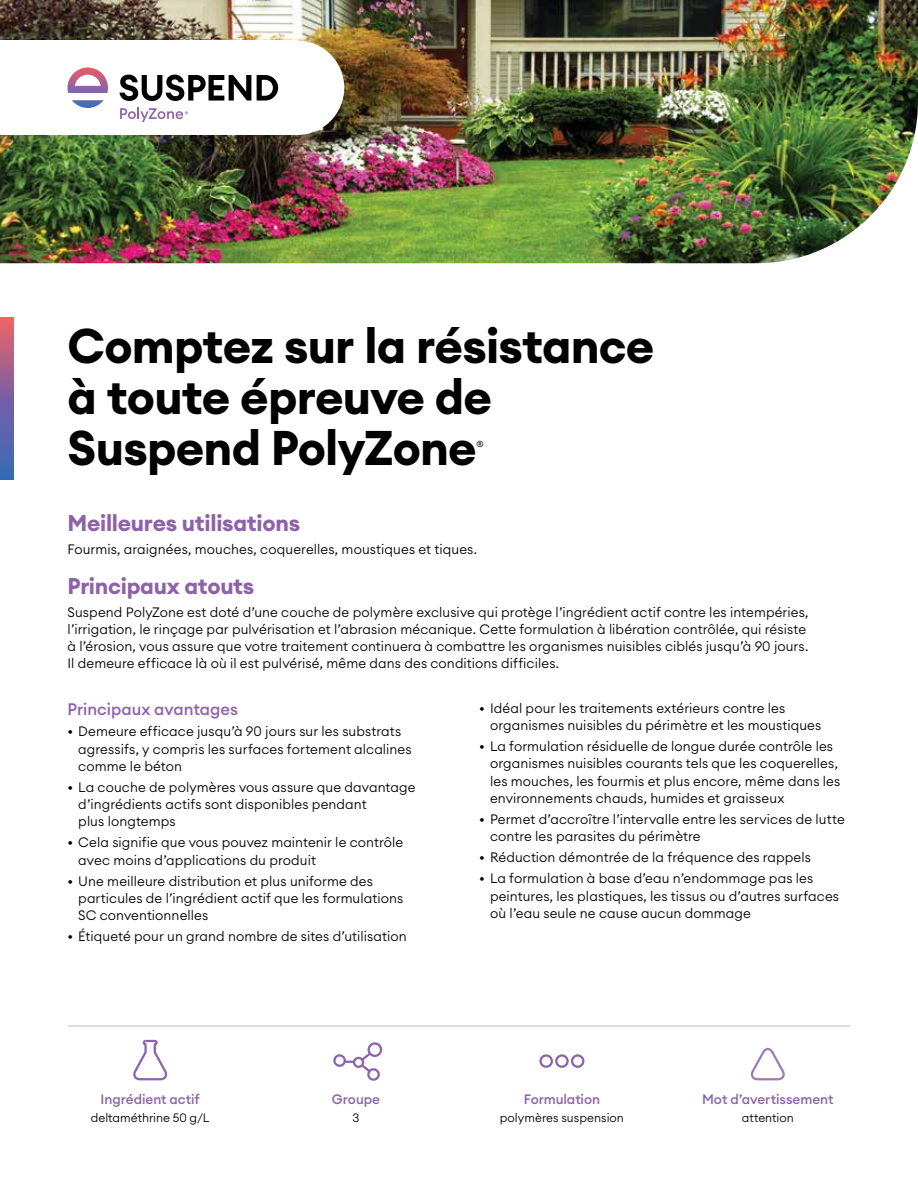
<style>
.page{position:relative;width:918px;height:1188px;background:#fff}
.page>*{position:absolute;margin:0;border:0;box-sizing:border-box;transform-origin:0 0}
.Main_Heading{font:700 48px/51px "Euclid Circular A";letter-spacing:-.015em;color:#000}
.Subhead{font:700 22.5px "Euclid Circular A";letter-spacing:-.015em;color:#8d62a9}
.Sub_Subhead{font:500 16.5px "Euclid Circular A";color:#8d62a9}
.Body_Copy_Bullet{font:300 13.5px/17.2px "Euclid Circular A";letter-spacing:.01em;color:#000}
.Body_Copy{font:300 13.5px/17.2px "Euclid Circular A";letter-spacing:.01em;color:#000}
.Image_Description{font:500 13.5px "Euclid Circular A";letter-spacing:-.005em;color:#8d62a9}
.Image_Sub_Descriptio{font:300 12px "Euclid Circular A";letter-spacing:.005em;color:#000}
.Main_Heading-2{font:8.7px "Euclid Circular A";color:#000}
</style>
<div class="page">
<img style="left:0;top:0;width:918px;height:263px">
<svg style="left:0;top:317px;width:14px;height:162px;background:#856399"></svg>
<div style="left:250px;top:40px;width:94px;height:95px;background:#fff;border-radius:50%"></div>
<div style="left:0;top:40px;width:297px;height:95px;background:#fff"></div>
<hr style="left:68px;top:1025px;width:782px;height:2px;background:#d8cde6">
<div style="left:539px;top:1054px;width:14px;height:14px;border:2px solid #8d62a9;border-radius:50%"></div>
<div style="left:555px;top:1054px;width:14px;height:14px;border:2px solid #8d62a9;border-radius:50%"></div>
<div style="left:571px;top:1054px;width:13px;height:14px;border:2px solid #8d62a9;border-radius:50%"></div>
<svg style="left:333px;top:1042px;width:50px;height:39px"></svg>
<svg style="left:133px;top:1039px;width:34px;height:42px"></svg>
<svg style="left:120px;top:75px;width:158px;height:26px"></svg>
<svg style="left:68px;top:68px;width:40px;height:40px"></svg>
<svg style="left:120px;top:108px;width:68px;height:14px"></svg>
<svg style="left:750px;top:1048px;width:35px;height:33px"></svg>
<p class="Main_Heading" style="left:68px;top:321px;width:589px">Comptez sur la résistance à toute épreuve de<br>Suspend PolyZone</p>
<p class="Main_Heading-2" style="left:477px;top:438px;width:9px">®</p>
<p class="Subhead" style="left:68px;top:509px;width:234px">Meilleures utilisations</p>
<p class="Body_Copy" style="left:68px;top:540px;width:411px">Fourmis, araignées, mouches, coquerelles, moustiques et tiques.</p>
<p class="Subhead" style="left:68px;top:571px;width:188px">Principaux atouts</p>
<p class="Body_Copy" style="left:68px;top:603px;width:743px">Suspend PolyZone est doté d’une couche de polymère exclusive qui protège l’ingrédient actif contre les intempéries, l’irrigation, le rinçage par pulvérisation et l’abrasion mécanique. Cette formulation à libération contrôlée, qui résiste à l’érosion, vous assure que votre traitement continuera à combattre les organismes nuisibles ciblés jusqu’à 90 jours.<br>Il demeure efficace là où il est pulvérisé, même dans des conditions difficiles.</p>
<p class="Sub_Subhead" style="left:68px;top:699px;width:172px">Principaux avantages</p>
<p class="Body_Copy_Bullet" style="left:78px;top:723px;width:335px;text-indent:-11px">• Demeure efficace jusqu’à 90 jours sur les substrats agressifs, y compris les surfaces fortement alcalines comme le béton</p>
<p class="Body_Copy_Bullet" style="left:78px;top:778px;width:339px;text-indent:-11px">• La couche de polymères vous assure que davantage d’ingrédients actifs sont disponibles pendant<br>plus longtemps</p>
<p class="Body_Copy_Bullet" style="left:78px;top:834px;width:327px;text-indent:-11px">• Cela signifie que vous pouvez maintenir le contrôle avec moins d’applications du produit</p>
<p class="Body_Copy_Bullet" style="left:78px;top:872px;width:327px;text-indent:-11px">• Une meilleure distribution et plus uniforme des particules de l’ingrédient actif que les formulations<br>SC conventionnelles</p>
<p class="Body_Copy_Bullet" style="left:68px;top:928px;width:341px">• Étiqueté pour un grand nombre de sites d’utilisation</p>
<p class="Body_Copy_Bullet" style="left:490px;top:699px;width:333px;text-indent:-11px">• Idéal pour les traitements extérieurs contre les organismes nuisibles du périmètre et les moustiques</p>
<p class="Body_Copy_Bullet" style="left:490px;top:738px;width:352px;text-indent:-11px">• La formulation résiduelle de longue durée contrôle les organismes nuisibles courants tels que les coquerelles, les mouches, les fourmis et plus encore, même dans les environnements chauds, humides et graisseux</p>
<p class="Body_Copy_Bullet" style="left:490px;top:810px;width:356px;text-indent:-11px">• Permet d’accroître l’intervalle entre les services de lutte contre les parasites du périmètre</p>
<p class="Body_Copy_Bullet" style="left:479px;top:849px;width:333px">• Réduction démontrée de la fréquence des rappels</p>
<p class="Body_Copy_Bullet" style="left:490px;top:870px;width:351px;text-indent:-11px">• La formulation à base d’eau n’endommage pas les peintures, les plastiques, les tissus ou d’autres surfaces où l’eau seule ne cause aucun dommage</p>
<p class="Image_Description" style="left:101px;top:1091px;width:101px">Ingrédient actif</p>
<p class="Image_Sub_Descriptio" style="left:91px;top:1110px;width:120px">deltaméthrine 50 g/L</p>
<p class="Image_Description" style="left:332px;top:1091px;width:50px">Groupe</p>
<p class="Image_Sub_Descriptio" style="left:353px;top:1110px;width:8px">3</p>
<p class="Image_Description" style="left:524px;top:1091px;width:78px">Formulation</p>
<p class="Image_Sub_Descriptio" style="left:500px;top:1110px;width:126px">polymères suspension</p>
<p class="Image_Description" style="left:702px;top:1091px;width:133px">Mot d’avertissement</p>
<p class="Image_Sub_Descriptio" style="left:742px;top:1110px;width:54px">attention</p>
</div>
